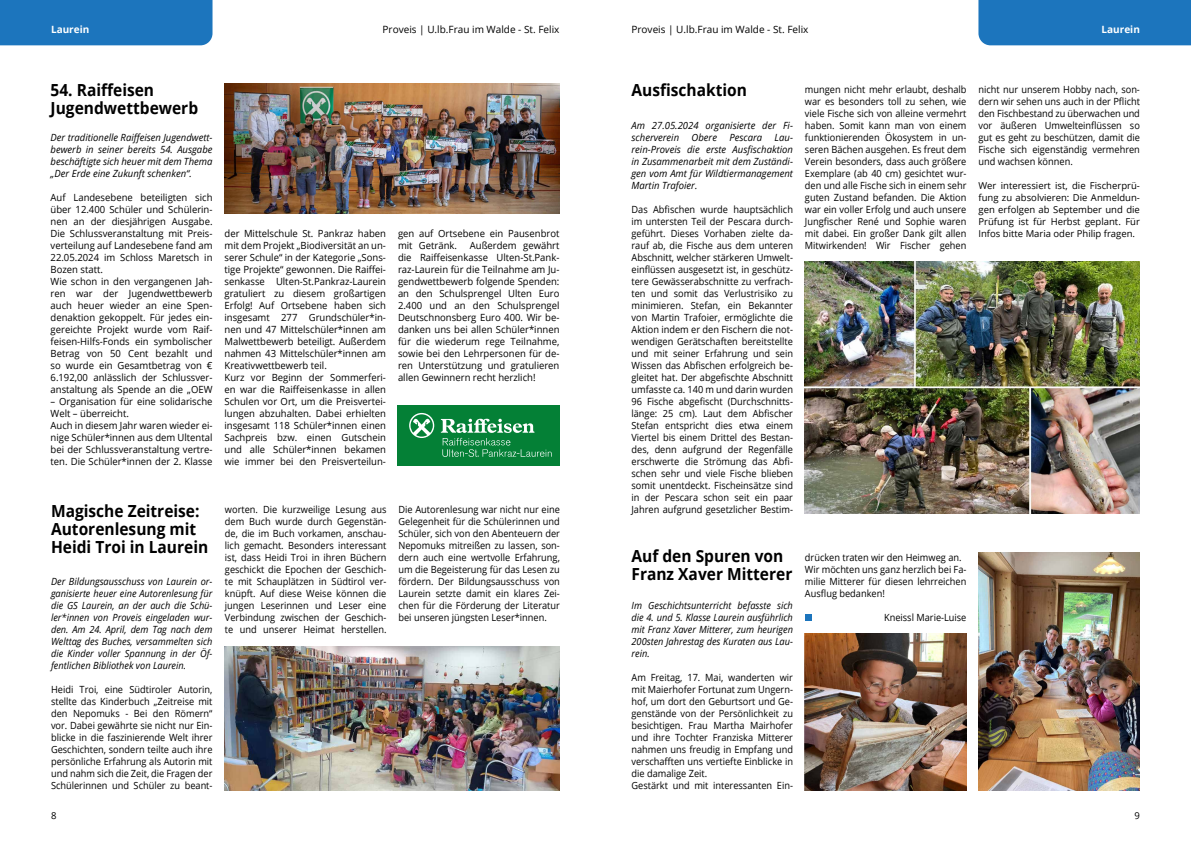
<style>
.page{position:relative;width:1191px;height:842px;background:#fff}
.page>*{position:absolute;margin:0;border:0;box-sizing:border-box;transform-origin:0 0}
.t1{font:700 16.6px/18px "Open Sans";color:#000;scale:.93 1}
.t2{font:10px "Open Sans";color:#000}
.t3{font:700 10px "Open Sans";color:#fff}
.t4{font:9.9px/12px "Open Sans";color:#000;text-align:justify;scale:.93 1}
.t5{font:9.9px/12px "Open Sans";color:#000;scale:.96 1}
.t6{font:italic 9.9px/12px "Open Sans";color:#000;text-align:justify;scale:.93 1}
.t7{font:italic 9.9px/12px "Open Sans";color:#000;text-align:justify;scale:.96 1}
.t8{font:9.5px/12px "Open Sans";color:#000;text-align:justify}
</style>
<div class="page">
<div style="left:978px;top:0;width:213px;height:45px;background:#1c75bd"></div>
<div style="left:0;top:0;width:212px;height:45px;background:#1c75bd"></div>
<img style="left:224px;top:84px;width:335px;height:129px">
<div style="left:397px;top:405px;width:162px;height:61px;background:#048036"></div>
<svg style="left:409px;top:413px;width:25px;height:25px"></svg>
<svg style="left:441px;top:419px;width:110px;height:38px"></svg>
<img style="left:805px;top:261px;width:335px;height:252px">
<img style="left:225px;top:647px;width:335px;height:144px">
<img style="left:805px;top:633px;width:161px;height:158px">
<img style="left:978px;top:553px;width:162px;height:238px">
<div style="left:805px;top:614px;width:6px;height:7px;background:#1c75bd"></div>
<p class="t3" style="left:51px;top:22px;width:40px">Laurein</p>
<p class="t2" style="left:382px;top:22px;width:178px">Proveis | U.lb.Frau im Walde - St. Felix</p>
<p class="t2" style="left:631px;top:22px;width:178px">Proveis | U.lb.Frau im Walde - St. Felix</p>
<p class="t3" style="left:1101px;top:22px;width:40px">Laurein</p>
<h1 class="t1" style="left:51px;top:80px;width:160px">54. Raiffeisen<br>Jugendwettbewerb</h1>
<p class="t7" style="left:51px;top:131px;width:170px">Der traditionelle Raiffeisen Jugendwett&shy;bewerb in seiner bereits 54. Ausgabe beschäftigte sich heuer mit dem Thema „Der Erde eine Zukunft schenken“.</p>
<p class="t5" style="left:51px;top:192px;width:170px">Auf Landesebene beteiligten sich über 12.400 Schüler und Schülerin&shy;nen an der diesjährigen Ausgabe.<br>Die Schlussveranstaltung mit Preis&shy;verteilung auf Landesebene fand am<br>22.05.2024 im Schloss Maretsch in<br>Bozen statt.<br>Wie schon in den vergangenen Jah&shy;ren war der Jugendwettbewerb auch heuer wieder an eine Spen&shy;denaktion gekoppelt. Für jedes ein&shy;gereichte Projekt wurde vom Raif&shy;feisen-Hilfs-Fonds ein symbolischer<br>Betrag von 50 Cent bezahlt und so wurde ein Gesamtbetrag von €<br>6.192,00 anlässlich der Schlussver&shy;anstaltung als Spende an die „OEW</p>
<p class="t5" style="left:51px;top:396px;width:170px">– Organisation für eine solidarische Welt – überreicht.<br>Auch in diesem Jahr waren wieder ei&shy;nige Schüler*innen aus dem Ultental bei der Schlussveranstaltung vertre&shy;ten. Die Schüler*innen der 2. Klasse</p>
<p class="t5" style="left:224px;top:228px;width:170px">der Mittelschule St. Pankraz haben mit dem Projekt „Biodiversität an un&shy;serer Schule“ in der Kategorie „Sons&shy;tige Projekte“ gewonnen. Die Raiffei&shy;senkasse Ulten-St.Pankraz-Laurein gratuliert zu diesem großartigen Erfolg! Auf Ortsebene haben sich insgesamt 277 Grundschüler*in&shy;nen und 47 Mittelschüler*innen am Malwettbewerb beteiligt. Außerdem nahmen 43 Mittelschüler*innen am Kreativwettbewerb teil.<br>Kurz vor Beginn der Sommerferi&shy;en war die Raiffeisenkasse in allen Schulen vor Ort, um die Preisvertei&shy;lungen abzuhalten. Dabei erhielten insgesamt 118 Schüler*innen einen Sachpreis bzw. einen Gutschein und alle Schüler*innen bekamen wie immer bei den Preisverteilun-</p>
<p class="t5" style="left:398px;top:228px;width:170px">gen auf Ortsebene ein Pausenbrot mit Getränk.</p>
<p class="t5" style="left:398px;top:240px;width:170px;text-align:justify;text-indent:72px">Außerdem gewährt die Raiffeisenkasse Ulten-St.Pank&shy;raz-Laurein für die Teilnahme am Ju&shy;gendwettbewerb folgende Spenden: an den Schulsprengel Ulten Euro 2.400 und an den Schulsprengel Deutschnonsberg Euro 400. Wir be&shy;danken uns bei allen Schüler*innen für die wiederum rege Teilnahme, sowie bei den Lehrpersonen für de&shy;ren Unterstützung und gratulieren allen Gewinnern recht herzlich!</p>
<h1 class="t1" style="left:51px;top:502px;width:171px">Magische Zeitreise:<br>Autorenlesung mit<br>Heidi Troi in Laurein</h1>
<p class="t6" style="left:51px;top:575px;width:175px">Der Bildungsausschuss von Laurein or&shy;ganisierte heuer eine Autorenlesung für die GS Laurein, an der auch die Schü&shy;ler*innen von Proveis eingeladen wur&shy;den. Am 24. April, dem Tag nach dem Welttag des Buches, versammelten sich die Kinder voller Spannung in der Öf&shy;fentlichen Bibliothek von Laurein.</p>
<p class="t4" style="left:51px;top:684px;width:175px">Heidi Troi, eine Südtiroler Autorin, stellte das Kinderbuch „Zeitreise mit den Nepomuks - Bei den Römern“ vor. Dabei gewährte sie nicht nur Ein&shy;blicke in die faszinierende Welt ihrer Geschichten, sondern teilte auch ihre persönliche Erfahrung als Autorin mit und nahm sich die Zeit, die Fragen der Schülerinnen und Schüler zu beant-</p>
<p class="t4" style="left:225px;top:504px;width:175px">worten. Die kurzweilige Lesung aus dem Buch wurde durch Gegenstän&shy;de, die im Buch vorkamen, anschau&shy;lich gemacht. Besonders interessant ist, dass Heidi Troi in ihren Büchern geschickt die Epochen der Geschich&shy;te mit Schauplätzen in Südtirol ver&shy;knüpft. Auf diese Weise können die jungen Leserinnen und Leser eine Verbindung zwischen der Geschich&shy;te und unserer Heimat herstellen.</p>
<p class="t4" style="left:398px;top:504px;width:175px">Die Autorenlesung war nicht nur eine Gelegenheit für die Schülerinnen und Schüler, sich von den Abenteuern der Nepomuks mitreißen zu lassen, son&shy;dern auch eine wertvolle Erfahrung, um die Begeisterung für das Lesen zu fördern. Der Bildungsausschuss von Laurein setzte damit ein klares Zei&shy;chen für die Förderung der Literatur bei unseren jüngsten Leser*innen.</p>
<h1 class="t1" style="left:631px;top:80px;width:126px">Ausfischaktion</h1>
<p class="t7" style="left:631px;top:119px;width:170px">Am 27.05.2024 organisierte der Fi&shy;scherverein</p>
<p class="t7" style="left:631px;top:131px;width:170px;text-indent:60px">Obere Pescara Lau&shy;rein-Proveis die erste Ausfischaktion in Zusammenarbeit mit dem Zuständi&shy;gen vom Amt für Wildtiermanagement Martin Trafoier.</p>
<p class="t4" style="left:631px;top:204px;width:175px">Das Abfischen wurde hauptsächlich im untersten Teil der Pescara durch&shy;geführt. Dieses Vorhaben zielte da&shy;rauf ab, die Fische aus dem unteren Abschnitt, welcher stärkeren Umwelt&shy;einflüssen ausgesetzt ist, in geschütz&shy;tere Gewässerabschnitte zu verfrach&shy;ten und somit das Verlustrisiko zu minimieren. Stefan, ein Bekannter von Martin Trafoier, ermöglichte die Aktion indem er den Fischern die not&shy;wendigen Gerätschaften bereitstellte und mit seiner Erfahrung und sein Wissen das Abfischen erfolgreich be&shy;gleitet hat. Der abgefischte Abschnitt umfasste ca. 140 m und darin wurden 96 Fische abgefischt (Durchschnitts&shy;länge: 25 cm). Laut dem Abfischer Stefan entspricht dies etwa einem Viertel bis einem Drittel des Bestan&shy;des, denn aufgrund der Regenfälle erschwerte die Strömung das Abfi&shy;schen sehr und viele Fische blieben somit unentdeckt. Fischeinsätze sind in der Pescara schon seit ein paar Jahren aufgrund gesetzlicher Bestim-</p>
<p class="t4" style="left:805px;top:84px;width:175px">mungen nicht mehr erlaubt, deshalb war es besonders toll zu sehen, wie viele Fische sich von alleine vermehrt haben. Somit kann man von einem funktionierenden Ökosystem in un&shy;seren Bächen ausgehen. Es freut dem Verein besonders, dass auch größere Exemplare (ab 40 cm) gesichtet wur&shy;den und alle Fische sich in einem sehr guten Zustand befanden. Die Aktion war ein voller Erfolg und auch unsere Jungfischer René und Sophie waren mit dabei. Ein großer Dank gilt allen Mitwirkenden! Wir Fischer gehen</p>
<p class="t4" style="left:978px;top:84px;width:175px">nicht nur unserem Hobby nach, son&shy;dern wir sehen uns auch in der Pflicht den Fischbestand zu überwachen und vor äußeren Umwelteinflüssen so gut es geht zu beschützen, damit die Fische sich eigenständig vermehren und wachsen können.</p>
<p class="t8" style="left:978px;top:180px;width:163px">Wer interessiert ist, die Fischerprü&shy;fung zu absolvieren: Die Anmeldun&shy;gen erfolgen ab September und die Prüfung ist für Herbst geplant. Für Infos bitte Maria oder Philip fragen.</p>
<h1 class="t1" style="left:631px;top:546px;width:174px">Auf den Spuren von<br>Franz Xaver Mitterer</h1>
<p class="t6" style="left:631px;top:599px;width:175px">Im Geschichtsunterricht befasste sich die 4. und 5. Klasse Laurein ausführlich mit Franz Xaver Mitterer, zum heurigen 200sten Jahrestag des Kuraten aus Lau&shy;rein.</p>
<p class="t4" style="left:631px;top:672px;width:175px;text-align:left">Am Freitag, 17. Mai, wanderten wir mit Maierhofer Fortunat zum Ungern&shy;hof, um dort den Geburtsort und Ge&shy;genstände von der Persönlichkeit zu besichtigen. Frau Martha Mairhofer und ihre Tochter Franziska Mitterer nahmen uns freudig in Empfang und verschafften uns vertiefte Einblicke in die damalige Zeit.<br>Gestärkt und mit interessanten Ein-</p>
<p class="t4" style="left:805px;top:552px;width:175px;text-align:left">drücken traten wir den Heimweg an.<br>Wir möchten uns ganz herzlich bei Fa&shy;milie Mitterer für diesen lehrreichen<br>Ausflug bedanken!</p>
<p class="t4" style="left:884px;top:612px;width:90px">Kneissl Marie-Luise</p>
<p class="t8" style="left:51px;top:810px;width:7px">8</p>
<p class="t8" style="left:1134px;top:810px;width:7px">9</p>
</div>
